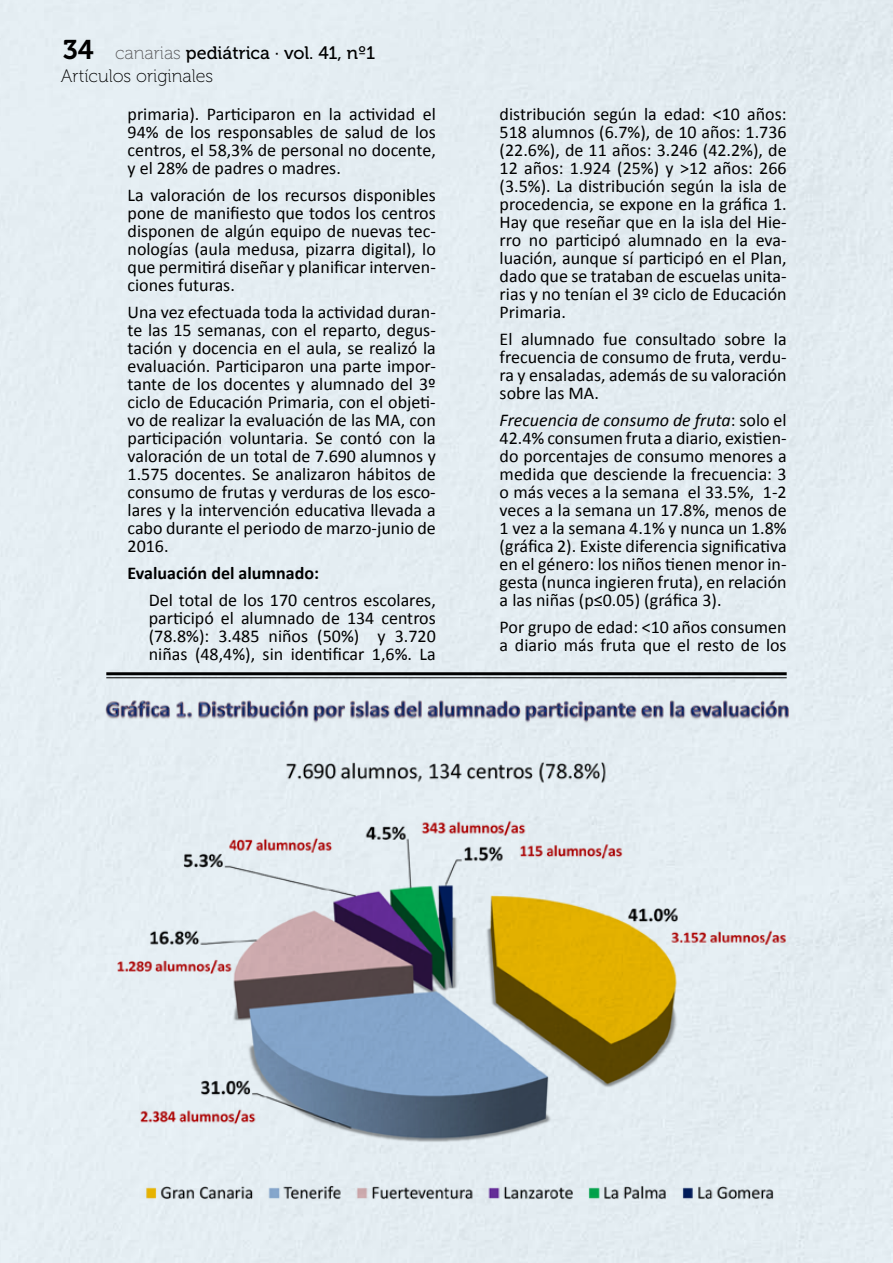
<style>
.page{position:relative;width:893px;height:1263px;background:#fff}
.page>*{position:absolute;margin:0;border:0;box-sizing:border-box;transform-origin:0 0}
.t1{font:18px/18px "Calibri";color:#000;text-align:justify}
.t2{font:18px "Museo 500";color:#000}
.t3{font:700 18px "Calibri";color:#000}
.t4{font:18px "Museo 100";color:#000}
.s1{font-family:"Museo 700";font-size:27px}
.s2{font-family:"Museo 100";color:#58585a}
.s3{font-style:italic}
</style>
<div class="page">
<img style="left:50px;top:657px;width:793px;height:595px">
<hr style="left:106px;top:672px;width:681px;height:3px;background:#000">
<hr style="left:106px;top:677px;width:681px;height:1px;background:#000">
<p class="t2" style="left:63px;top:42px;width:314px"><span class="s1">34</span> <span class="s2">canarias</span> pediátrica · vol. 41, nº1</p>
<p class="t4" style="left:61px;top:66px;width:154px">Artículos originales</p>
<p class="t1" style="left:128px;top:104px;width:310px">primaria). Participaron en la actividad el 94% de los responsables de salud de los centros, el 58,3% de personal no docente, y el 28% de padres o madres.</p>
<p class="t1" style="left:128px;top:185px;width:310px">La valoración de los recursos disponibles pone de manifiesto que todos los centros disponen de algún equipo de nuevas tec&shy;nologías (aula medusa, pizarra digital), lo que permitirá diseñar y planificar interven&shy;ciones futuras.</p>
<p class="t1" style="left:128px;top:302px;width:310px">Una vez efectuada toda la actividad duran&shy;te las 15 semanas, con el reparto, degus&shy;tación y docencia en el aula, se realizó la evaluación. Participaron una parte impor&shy;tante de los docentes y alumnado del 3º ciclo de Educación Primaria, con el objeti&shy;vo de realizar la evaluación de las MA, con participación voluntaria. Se contó con la valoración de un total de 7.690 alumnos y 1.575 docentes. Se analizaron hábitos de consumo de frutas y verduras de los esco&shy;lares y la intervención educativa llevada a cabo durante el periodo de marzo-junio de 2016.</p>
<p class="t3" style="left:128px;top:562px;width:193px">Evaluación del alumnado:</p>
<p class="t1" style="left:149px;top:590px;width:289px">Del total de los 170 centros escolares, participó el alumnado de 134 centros (78.8%): 3.485 niños (50%) y 3.720 niñas (48,4%), sin identificar 1,6%. La</p>
<p class="t1" style="left:500px;top:104px;width:289px">distribución según la edad: &lt;10 años:<br>518 alumnos (6.7%), de 10 años: 1.736 (22.6%), de 11 años: 3.246 (42.2%), de 12 años: 1.924 (25%) y &gt;12 años: 266 (3.5%). La distribución según la isla de procedencia, se expone en la gráfica 1.<br>Hay que reseñar que en la isla del Hie&shy;rro no participó alumnado en la eva&shy;luación, aunque sí participó en el Plan, dado que se trataban de escuelas unita&shy;rias y no tenían el 3º ciclo de Educación Primaria.</p>
<p class="t1" style="left:500px;top:329px;width:289px">El alumnado fue consultado sobre la frecuencia de consumo de fruta, verdu&shy;ra y ensaladas, además de su valoración sobre las MA.</p>
<p class="t1" style="left:500px;top:410px;width:289px"><span class="s3">Frecuencia de consumo de fruta</span>: solo el 42.4% consumen fruta a diario, existien&shy;do porcentajes de consumo menores a medida que desciende la frecuencia: 3 o más veces a la semana el 33.5%, 1-2 veces a la semana un 17.8%, menos de 1 vez a la semana 4.1% y nunca un 1.8% (gráfica 2). Existe diferencia significativa en el género: los niños tienen menor in&shy;gesta (nunca ingieren fruta), en relación a las niñas (p≤0.05) (gráfica 3).</p>
<p class="t1" style="left:500px;top:617px;width:289px">Por grupo de edad: &lt;10 años consumen a diario más fruta que el resto de los</p>
</div>
